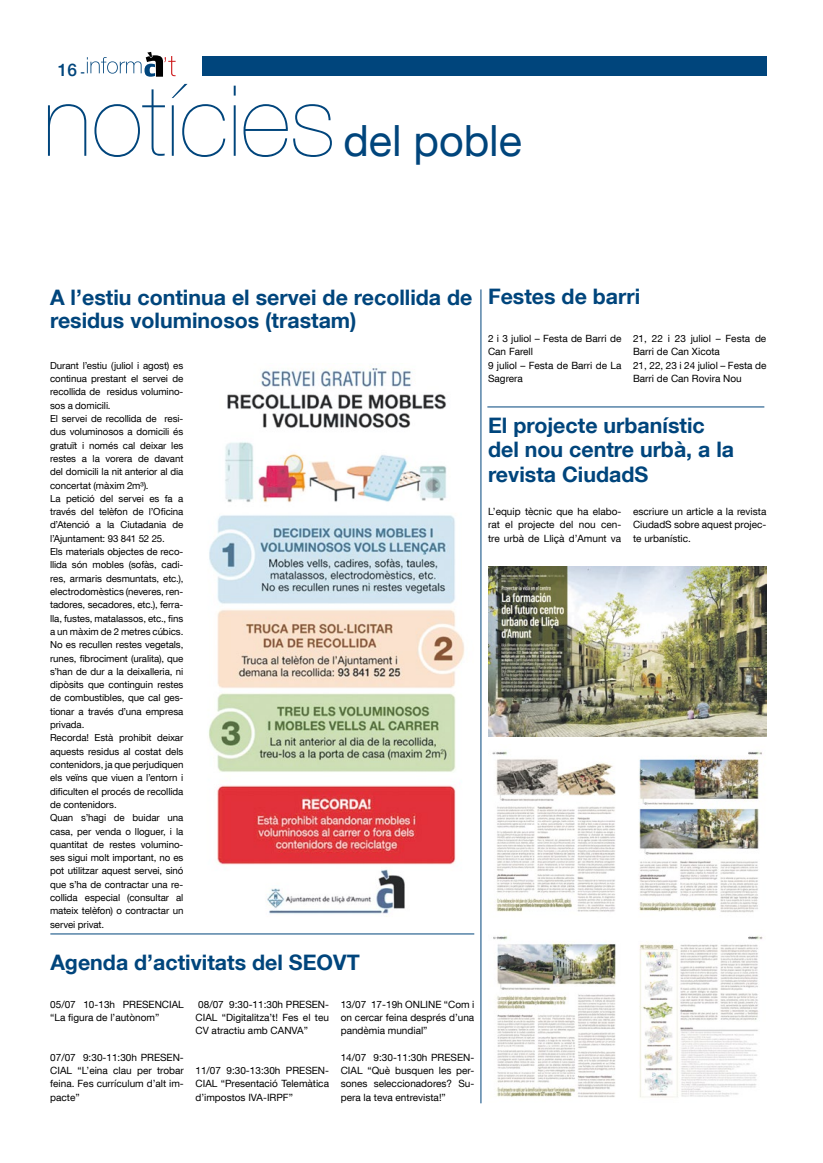
<style>
.page{position:relative;width:823px;height:1163px;background:#fff}
.page>*{position:absolute;margin:0;border:0;box-sizing:border-box;transform-origin:0 0}
.t1{font:200 98.2px "Helvetica Neue LT Com";color:#00457c}
.t2{font:43px "Helvetica Neue LT Com";color:#00457c}
.t3{font:700 21.3px/24.2px "Helvetica Neue LT Com";color:#00457c}
.t4{font:500 17.3px "Helvetica Neue";color:#00457c}
.t5{font:10px/13.3px "Helvetica Neue LT Com";color:#000;text-align:justify}
.t6{font:9.7px/13.3px "Helvetica Neue LT Com";letter-spacing:-.005em;color:#000}
.s1{font-size:11.5px}
</style>
<div class="page">
<div style="left:202px;top:57px;width:563px;height:19px;background:#00457c"></div>
<svg style="left:87px;top:52px;width:88px;height:25px"></svg>
<hr style="left:480px;top:289px;width:1px;height:814px;background:#00457c">
<hr style="left:50px;top:933px;width:424px;height:1px;background:#00457c">
<img style="left:488px;top:566px;width:277px;height:170px">
<img style="left:492px;top:751px;width:270px;height:162px">
<img style="left:493px;top:936px;width:270px;height:162px">
<hr style="left:487px;top:406px;width:276px;height:1px;background:#00457c">
<img style="left:208px;top:368px;width:257px;height:549px">
<h3 class="t4" style="left:58px;top:56px;width:28px">16 <span class="s1">-</span></h3>
<h1 class="t1" style="left:43px;top:64px;width:294px">notícies</h1>
<h2 class="t2" style="left:343px;top:114px;width:180px">del poble</h2>
<h3 class="t3" style="left:50px;top:284px;width:423px;line-height:23.3px">A l’estiu continua el servei de recollida de residus voluminosos (trastam)</h3>
<p class="t6" style="left:50px;top:358px;width:135px">Durant l’estiu (juliol i agost) es continua prestant el servei de recollida de residus volumino&shy;sos a domicili.<br>El servei de recollida de resi&shy;dus voluminosos a domicili és gratuït i només cal deixar les restes a la vorera de davant del domicili la nit anterior al dia concertat (màxim 2m³).<br>La petició del servei es fa a través del telèfon de l’Oficina d’Atenció a la Ciutadania de l’Ajuntament: 93 841 52 25.<br>Els materials objectes de reco&shy;llida són mobles (sofàs, cadi&shy;res, armaris desmuntats, etc.), electrodomèstics (neveres, ren&shy;tadores, secadores, etc.), ferra&shy;lla, fustes, matalassos, etc., fins a un màxim de 2 metres cúbics.<br>No es recullen restes vegetals, runes, fibrociment (uralita), que s’han de dur a la deixalleria, ni dipòsits que continguin restes de combustibles, que cal ges&shy;tionar a través d’una empresa privada.<br>Recorda! Està prohibit deixar aquests residus al costat dels contenidors, ja que perjudiquen els veïns que viuen a l’entorn i dificulten el procés de recollida de contenidors.<br>Quan s’hagi de buidar una casa, per venda o lloguer, i la quantitat de restes volumino&shy;ses sigui molt important, no es pot utilitzar aquest servei, sinó que s’ha de contractar una re&shy;collida especial (consultar al mateix telèfon) o contractar un servei privat.</p>
<h3 class="t3" style="left:50px;top:949px;width:311px">Agenda d’activitats del SEOVT</h3>
<p class="t5" style="left:50px;top:996px;width:135px">05/07 10-13h PRESENCIAL “La figura de l’autònom”</p>
<p class="t5" style="left:50px;top:1050px;width:135px">07/07 9:30-11:30h PRESEN-CIAL “L’eina clau per trobar feina. Fes currículum d’alt im&shy;pacte”</p>
<p class="t5" style="left:195px;top:996px;width:135px">08/07 9:30-11:30h PRESEN-CIAL “Digitalitza’t! Fes el teu CV atractiu amb CANVA”</p>
<p class="t5" style="left:195px;top:1063px;width:135px">11/07 9:30-13:30h PRESEN-CIAL “Presentació Telemàtica d’impostos IVA-IRPF”</p>
<p class="t5" style="left:340px;top:996px;width:135px">13/07 17-19h ONLINE “Com i on cercar feina després d’una pandèmia mundial”</p>
<p class="t5" style="left:340px;top:1050px;width:135px">14/07 9:30-11:30h PRESEN-CIAL “Què busquen les per&shy;sones seleccionadores? Su&shy;pera la teva entrevista!”</p>
<h3 class="t3" style="left:487px;top:284px;width:154px">Festes de barri</h3>
<p class="t5" style="left:487px;top:331px;width:135px;text-align:left">2 i 3 juliol – Festa de Barri de<br>Can Farell<br>9 juliol – Festa de Barri de La<br>Sagrera</p>
<p class="t5" style="left:632px;top:331px;width:135px;text-align:left">21, 22 i 23 juliol – Festa de<br>Barri de Can Xicota<br>21, 22, 23 i 24 juliol – Festa de<br>Barri de Can Rovira Nou</p>
<h3 class="t3" style="left:487px;top:413px;width:247px">El projecte urbanístic del nou centre urbà, a la revista CiudadS</h3>
<p class="t5" style="left:487px;top:504px;width:135px">L’equip tècnic que ha elabo&shy;rat el projecte del nou cen&shy;tre urbà de Lliçà d’Amunt va</p>
<p class="t5" style="left:632px;top:504px;width:135px">escriure un article a la revista CiudadS sobre aquest projec&shy;te urbanístic.</p>
</div>
